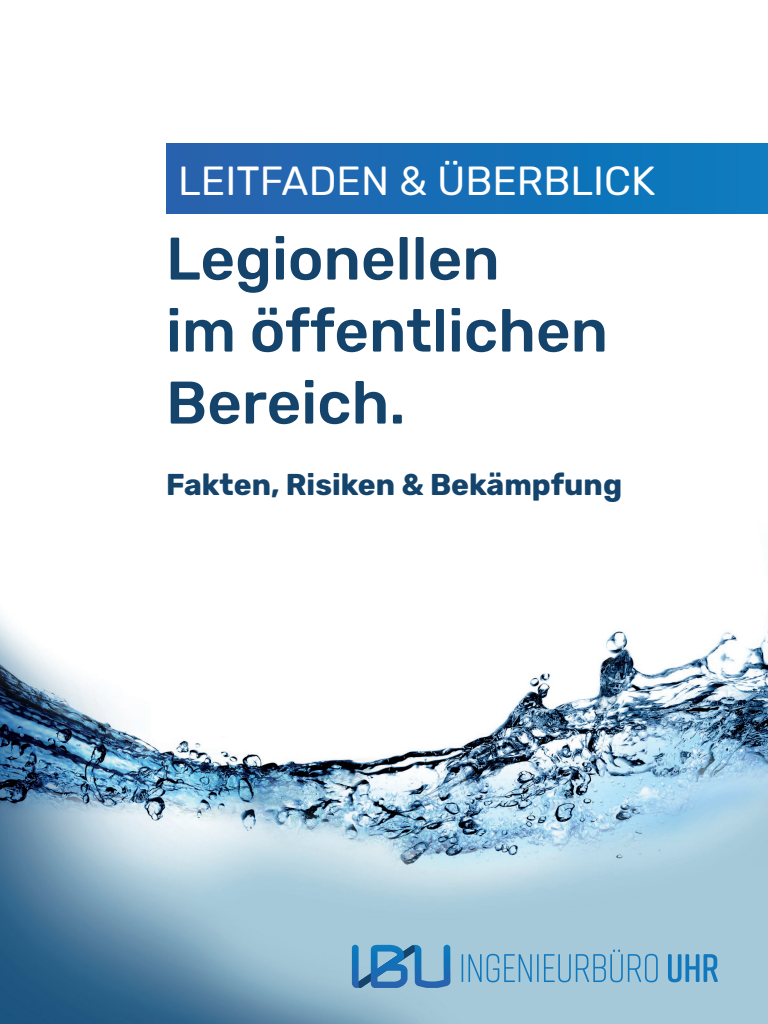
<style>
.page{position:relative;width:768px;height:1024px;background:#fff}
.page>*{position:absolute;margin:0;border:0;box-sizing:border-box;transform-origin:0 0}
.t1{font:500 60px/72px "Rubik";color:#14446b}
.t2{font:40.5px "Rubik";color:#fff}
.t3{font:700 30px "Rubik";color:#14446b}
</style>
<div class="page">
<img style="left:0;top:616px;width:768px;height:408px">
<svg style="left:462px;top:954px;width:1px;height:28px"></svg>
<svg style="left:469px;top:954px;width:63px;height:28px"></svg>
<hr style="left:537px;top:954px;width:2px;height:28px;background:#1278bd">
<svg style="left:544px;top:950px;width:114px;height:32px"></svg>
<svg style="left:668px;top:954px;width:50px;height:28px"></svg>
<svg style="left:352px;top:945px;width:98px;height:43px"></svg>
<div style="left:166px;top:144px;width:602px;height:70px;background:linear-gradient(to right,#2861ac,#087cbf)"></div>
<p class="t2" style="left:178px;top:158px;width:479px">LEITFADEN &amp; ÜBERBLICK</p>
<p class="t1" style="left:166px;top:224px;width:444px">Legionellen<br>im öffentlichen<br>Bereich.</p>
<p class="t3" style="left:166px;top:467px;width:458px">Fakten, Risiken &amp; Bekämpfung</p>
</div>
